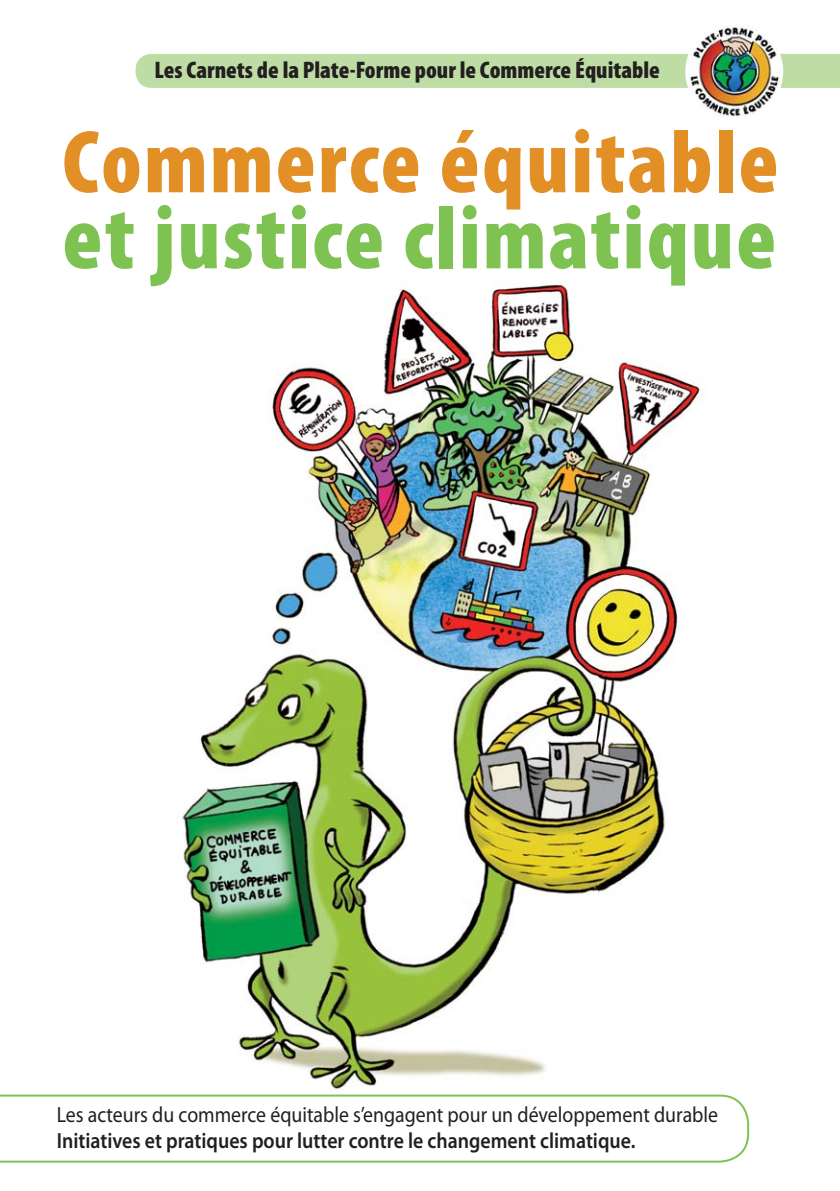
<style>
.page{position:relative;width:840px;height:1191px;background:#fff}
.page>*{position:absolute;margin:0;border:0;box-sizing:border-box;transform-origin:0 0}
.t1{font:900 condensed 90px "Myriad Pro";letter-spacing:.025em;color:#7ec352}
.t2{font:900 condensed 90px "Myriad Pro";letter-spacing:.025em;color:#e28f26}
.t3{font:900 condensed 24px "Myriad Pro";color:#231f20}
.t4{font:22px "Myriad Pro";color:#231f20;scale:.9 1}
.t5{font:600 22px "Myriad Pro";color:#231f20;scale:.9 1}
</style>
<div class="page">
<div style="left:135px;top:54px;width:704px;height:34px;background:#bddda4"></div>
<img style="left:182px;top:284px;width:523px;height:808px">
<svg style="left:0;top:1094px;width:748px;height:68px"></svg>
<div style="left:685px;top:23px;width:97px;height:97px;background:#fff;border-radius:50%"></div>
<img style="left:688px;top:25px;width:91px;height:92px">
<p class="t3" style="left:154px;top:62px;width:506px">Les Carnets de la Plate-Forme pour le Commerce Équitable</p>
<h1 class="t2" style="left:62px;top:133px;width:717px">Commerce équitable</h1>
<h1 class="t1" style="left:62px;top:209px;width:714px">et justice climatique</h1>
<p class="t4" style="left:57px;top:1106px;width:736px">Les acteurs du commerce équitable s’engagent pour un développement durable</p>
<p class="t5" style="left:57px;top:1132px;width:644px">Initiatives et pratiques pour lutter contre le changement climatique.</p>
</div>
